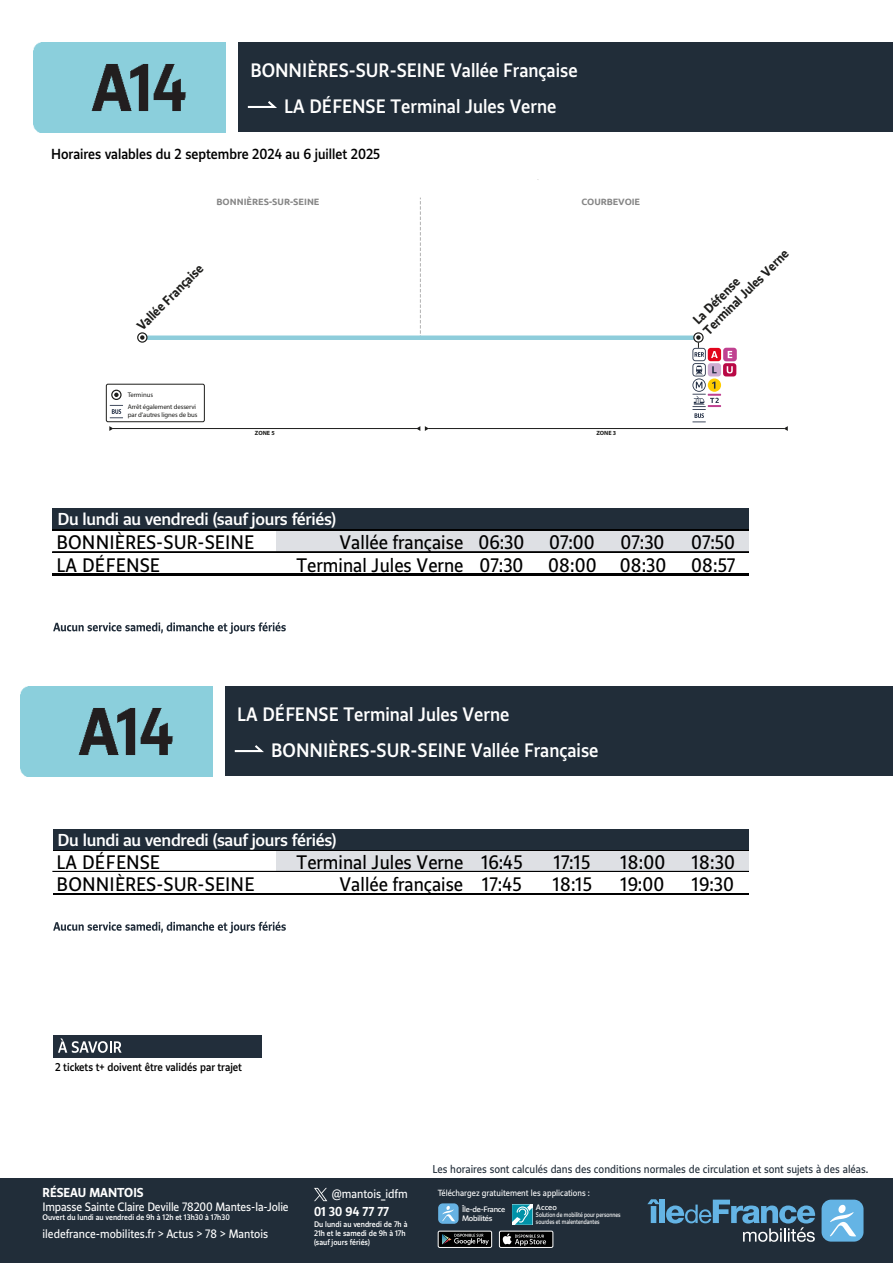
<style>
.page{position:relative;width:893px;height:1263px;background:#fff}
.page>*{position:absolute;margin:0;border:0;box-sizing:border-box;transform-origin:0 0}
.t1{font:18.15px "IDF Voyageur";color:#000}
.t2{font:500 18px/36.6px "IDF Voyageur";color:#fff}
.t3{font:500 16.05px "IDF Voyageur";letter-spacing:-.02em;color:#fff;scale:1.09 1}
.t4{font:500 13.5px "IDF Voyageur";color:#010000}
.t5{font:700 12.15px/14.7px "IDF Voyageur";color:#1d1d1b}
.t6{font:700 12px "IDF Voyageur";color:#fff}
.t7{font:11.4px "IDF Voyageur";color:#fff}
.t8{font:11.25px "IDF Voyageur";letter-spacing:-.01em;color:#fff}
.t9{font:10.5px "IDF Voyageur";color:#212d39}
.t10{font:500 10.5px "IDF Voyageur";color:#000}
.t11{font:700 9.15px "Ubuntu";color:#868686}
.t12{font:8.25px "IDF Voyageur";color:#fff}
.t13{font:500 7.5px/9px "IDF Voyageur";color:#fff}
.t14{font:7.2px/8.7px "Grand Paris";letter-spacing:-.03em;color:#fff}
.t15{font:italic 300 6.75px/11.6px "Grand Paris";letter-spacing:-.01em;color:#1d1d1b}
.t16{font:700 6.15px "Myriad Pro";color:#1d1d1b}
.t17{font:6px/7.2px "Grand Paris";color:#fff;scale:.81 1}
</style>
<div class="page">
<svg style="left:420px;top:198px;width:1px;height:136px"></svg>
<div style="left:142px;top:335px;width:556px;height:5px;background:#8ecddb"></div>
<div style="left:723px;top:363px;width:13px;height:13px;background:#b90845;border-radius:3px"></div>
<svg style="left:727px;top:366px;width:6px;height:7px"></svg>
<svg style="left:137px;top:332px;width:10px;height:11px"></svg>
<svg style="left:692px;top:332px;width:29px;height:90px"></svg>
<hr style="left:113px;top:428px;width:304px;height:1px;background:#1d1d1b">
<svg style="left:109px;top:426px;width:4px;height:5px"></svg>
<hr style="left:428px;top:428px;width:356px;height:1px;background:#1d1d1b">
<svg style="left:784px;top:426px;width:4px;height:5px"></svg>
<svg style="left:417px;top:426px;width:12px;height:5px"></svg>
<div style="left:106px;top:384px;width:99px;height:38px;border:1px solid #1d1d1b;border-radius:2px"></div>
<svg style="left:110px;top:390px;width:13px;height:28px"></svg>
<svg style="left:53px;top:922px;width:233px;height:11px"></svg>
<div style="left:54px;top:1035px;width:208px;height:23px;background:#222e3b"></div>
<svg style="left:58px;top:1038px;width:64px;height:15px"></svg>
<div style="left:0;top:1178px;width:893px;height:85px;background:#212d39"></div>
<svg style="left:647px;top:1199px;width:12px;height:24px"></svg>
<div style="left:659px;top:1199px;width:6px;height:24px;background:#64b4e5"></div>
<svg style="left:666px;top:1199px;width:149px;height:43px"></svg>
<div style="left:821px;top:1199px;width:42px;height:42px;background:#64b4e5;border-radius:10px"></div>
<svg style="left:830px;top:1204px;width:26px;height:33px"></svg>
<svg style="left:314px;top:1188px;width:13px;height:13px"></svg>
<div style="left:499px;top:1231px;width:54px;height:16px;background:#000;border-radius:2px"></div>
<div style="left:499px;top:1231px;width:54px;height:17px;border:1px solid #fff;border-radius:2px"></div>
<svg style="left:502px;top:1233px;width:44px;height:13px"></svg>
<svg style="left:438px;top:1231px;width:54px;height:16px"></svg>
<div style="left:438px;top:1231px;width:54px;height:17px;border:1px solid #fff;border-radius:2px"></div>
<svg style="left:442px;top:1234px;width:47px;height:11px"></svg>
<div style="left:438px;top:1203px;width:21px;height:21px;background:#66b2e3;border-radius:5px"></div>
<svg style="left:442px;top:1206px;width:13px;height:15px"></svg>
<svg style="left:512px;top:1204px;width:20px;height:21px"></svg>
<div style="left:238px;top:43px;width:655px;height:89px;background:#212d39"></div>
<svg style="left:247px;top:101px;width:30px;height:7px"></svg>
<img style="left:34px;top:43px;width:191px;height:89px">
<div style="left:225px;top:687px;width:667px;height:89px;background:#212d39"></div>
<svg style="left:234px;top:745px;width:30px;height:8px"></svg>
<img style="left:21px;top:687px;width:191px;height:89px">
<div style="left:276px;top:530px;width:473px;height:23px;background:#dee0e4"></div>
<hr style="left:53px;top:529px;width:696px;height:2px;background:#000">
<hr style="left:53px;top:551px;width:696px;height:1px;background:#000">
<hr style="left:53px;top:552px;width:696px;height:1px;background:#000">
<hr style="left:53px;top:573px;width:696px;height:2px;background:#000">
<div style="left:53px;top:509px;width:696px;height:20px;background:#212d39"></div>
<div style="left:276px;top:850px;width:473px;height:22px;background:#dee0e4"></div>
<hr style="left:53px;top:871px;width:696px;height:1px;background:#000">
<hr style="left:53px;top:893px;width:696px;height:2px;background:#000">
<div style="left:53px;top:829px;width:696px;height:21px;background:#212d39"></div>
<svg style="left:53px;top:622px;width:233px;height:12px"></svg>
<svg style="left:723px;top:348px;width:14px;height:13px"></svg>
<svg style="left:728px;top:351px;width:4px;height:7px"></svg>
<p class="t2" style="left:284px;top:52px;width:295px;text-indent:-34px">BONNIÈRES-SUR-SEINE Vallée Française<br>LA DÉFENSE Terminal Jules Verne</p>
<p class="t4" style="left:51px;top:146px;width:330px">Horaires valables du 2 septembre 2024 au 6 juillet 2025</p>
<p class="t11" style="left:216px;top:197px;width:104px">BONNI»RES-SUR-SEINE</p>
<p class="t11" style="left:581px;top:197px;width:60px">COURBEVOIE</p>
<p class="t5" style="left:134px;top:323px;width:89px;rotate:-45deg">Vallée Française</p>
<p class="t15" style="left:128px;top:390px;width:70px">Terminus<br>Arrêt également desservi</p>
<p class="t15" style="left:128px;top:410px;width:71px">par d’autres lignes de bus</p>
<p class="t16" style="left:255px;top:429px;width:21px">ZONE 5</p>
<p class="t16" style="left:596px;top:429px;width:21px">ZONE 3</p>
<p class="t3" style="left:57px;top:510px;width:257px">Du lundi au vendredi (sauf jours fériés)</p>
<p class="t5" style="left:690px;top:317px;width:116px;rotate:-45deg">La Défense<br>Terminal Jules Verne</p>
<p class="t1" style="left:56px;top:532px;width:200px">BONNIÈRES-SUR-SEINE</p>
<p class="t1" style="left:339px;top:532px;width:186px">Vallée française 06:30</p>
<p class="t1" style="left:549px;top:532px;width:47px">07:00</p>
<p class="t1" style="left:621px;top:532px;width:45px">07:30</p>
<p class="t1" style="left:691px;top:532px;width:45px">07:50</p>
<p class="t1" style="left:56px;top:554px;width:105px">LA DÉFENSE</p>
<p class="t1" style="left:296px;top:554px;width:229px">Terminal Jules Verne 07:30</p>
<p class="t1" style="left:548px;top:554px;width:50px">08:00</p>
<p class="t1" style="left:620px;top:554px;width:48px">08:30</p>
<p class="t1" style="left:691px;top:554px;width:46px">08:57</p>
<p class="t2" style="left:271px;top:696px;width:329px;text-indent:-34px">LA DÉFENSE Terminal Jules Verne<br>BONNIÈRES-SUR-SEINE Vallée Française</p>
<p class="t3" style="left:58px;top:830px;width:257px">Du lundi au vendredi (sauf jours fériés)</p>
<p class="t1" style="left:56px;top:851px;width:105px">LA DÉFENSE</p>
<p class="t1" style="left:296px;top:851px;width:228px">Terminal Jules Verne 16:45</p>
<p class="t1" style="left:554px;top:851px;width:38px">17:15</p>
<p class="t1" style="left:620px;top:851px;width:46px">18:00</p>
<p class="t1" style="left:692px;top:851px;width:44px">18:30</p>
<p class="t1" style="left:56px;top:874px;width:200px">BONNIÈRES-SUR-SEINE</p>
<p class="t1" style="left:339px;top:874px;width:184px">Vallée française 17:45</p>
<p class="t1" style="left:553px;top:874px;width:41px">18:15</p>
<p class="t1" style="left:620px;top:874px;width:45px">19:00</p>
<p class="t1" style="left:692px;top:874px;width:44px">19:30</p>
<p class="t10" style="left:55px;top:1061px;width:188px">2 tickets t+ doivent être validés par trajet</p>
<p class="t6" style="left:42px;top:1186px;width:103px">RÉSEAU MANTOIS</p>
<p class="t8" style="left:42px;top:1200px;width:248px">Impasse Sainte Claire Deville 78200 Mantes-la-Jolie</p>
<p class="t13" style="left:42px;top:1212px;width:189px">Ouvert du lundi au vendredi de 9h à 12h et 13h30 à 17h30</p>
<p class="t8" style="left:42px;top:1227px;width:227px">iledefrance-mobilites.fr &gt; Actus &gt; 78 &gt; Mantois</p>
<p class="t7" style="left:332px;top:1187px;width:78px">@mantois_idfm</p>
<p class="t6" style="left:314px;top:1205px;width:77px">01 30 94 77 77</p>
<p class="t13" style="left:314px;top:1219px;width:95px">Du lundi au vendredi de 7h à<br>21h et le samedi de 9h à 17h (sauf jours fériés)</p>
<p class="t9" style="left:432px;top:1163px;width:437px">onsno i t i dnocsedsnadsé l uc l actnosse r i a rohseL mr . saé l asedàs te j ustnosteno i t a l uc r i cedse l a</p>
<p class="t12" style="left:438px;top:1188px;width:154px">Téléchargez gratuitement les applications :</p>
<p class="t14" style="left:462px;top:1205px;width:45px">Œle-de-France<br>MobilitÈs</p>
<p class="t14" style="left:536px;top:1203px;width:22px">Acceo</p>
<p class="t17" style="left:536px;top:1211px;width:106px">Solution de mobilitÈ pour personnes sourdes et malentendantes</p>
</div>
